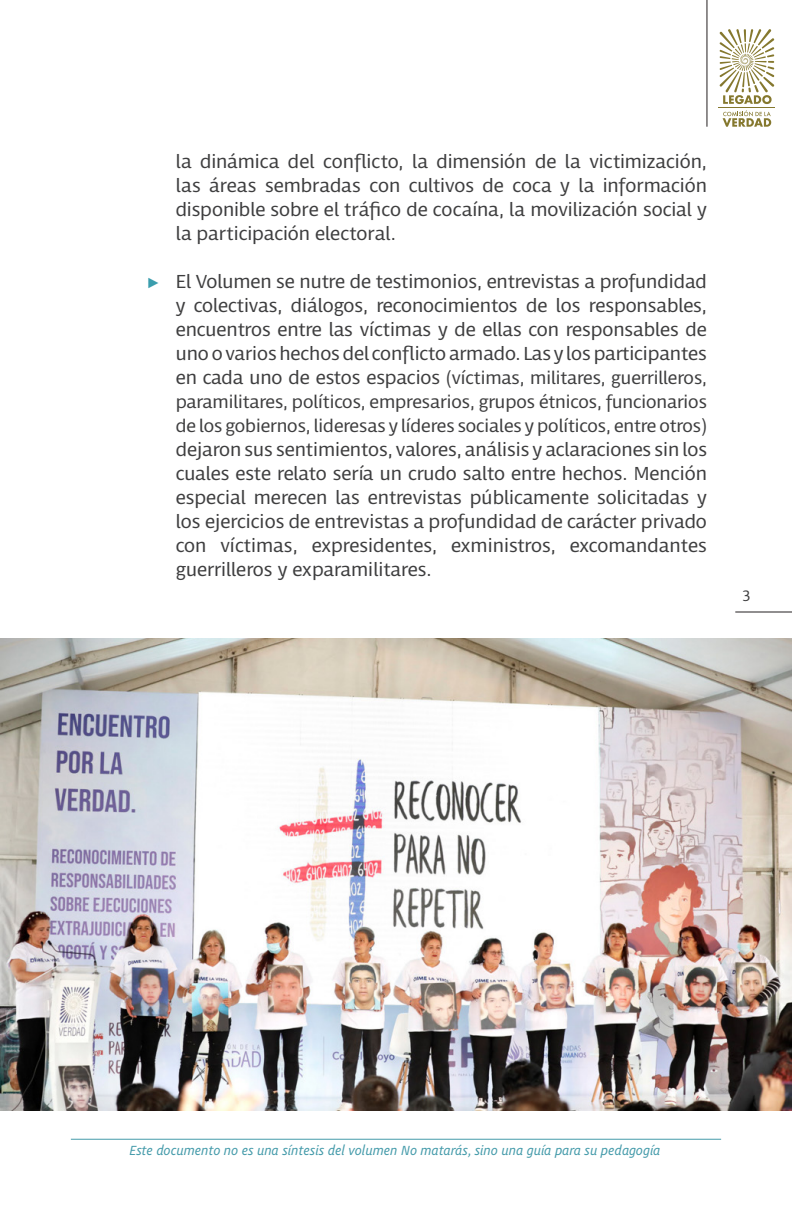
<style>
.page{position:relative;width:792px;height:1224px;background:#fff}
.page>*{position:absolute;margin:0;border:0;box-sizing:border-box;transform-origin:0 0}
.t1{font:20px/24px "Obliqua Sans";color:#3e3e3f;text-align:justify}
.t2{font:19px/24px "Obliqua Sans";color:#3e3e3f;text-align:justify}
.t3{font:16px "Obliqua Sans";color:#3e3e3f}
.t4{font:italic 14px "Obliqua Sans";color:#459baa}
.s1{font-size:20px}
</style>
<div class="page">
<hr style="left:71px;top:1139px;width:650px;height:1px;background:#459baa">
<svg style="left:723px;top:110px;width:48px;height:17px"></svg>
<hr style="left:719px;top:107px;width:56px;height:1px;background:#85782e">
<svg style="left:720px;top:29px;width:54px;height:75px"></svg>
<hr style="left:707px;top:0;width:1px;height:127px;background:#231f20">
<hr style="left:735px;top:612px;width:57px;height:1px;background:#231f20">
<img style="left:0;top:638px;width:792px;height:473px">
<p class="t1" style="left:176px;top:150px;width:533px">la dinámica del conflicto, la dimensión de la victimización, las áreas sembradas con cultivos de coca y la información disponible sobre el tráfico de cocaína, la movilización social y la participación electoral.</p>
<p class="t1" style="left:176px;top:270px;width:533px">El Volumen se nutre de testimonios, entrevistas a profundidad y colectivas, diálogos, reconocimientos de los responsables, encuentros entre las víctimas y de ellas con responsables de uno o varios hechos del conflicto armado. Las y los participantes</p>
<p class="t2" style="left:176px;top:366px;width:533px"><span class="s1">en cada uno de estos espacios (</span>víctimas, militares, guerrilleros, paramilitares, políticos, empresarios, grupos étnicos, funcionarios de los gobiernos, lideresas y líderes sociales y políticos, entre otros<span class="s1">)</span></p>
<p class="t1" style="left:176px;top:438px;width:533px">dejaron sus sentimientos, valores, análisis y aclaraciones sin los cuales este relato sería un crudo salto entre hechos. Mención especial merecen las entrevistas públicamente solicitadas y los ejercicios de entrevistas a profundidad de carácter privado con víctimas, expresidentes, exministros, excomandantes guerrilleros y exparamilitares.</p>
<p class="t3" style="left:742px;top:587px;width:9px">3</p>
<p class="t4" style="left:130px;top:1143px;width:532px">Este documento no es una síntesis del volumen No matarás, sino una guía para su pedagogía</p>
</div>
